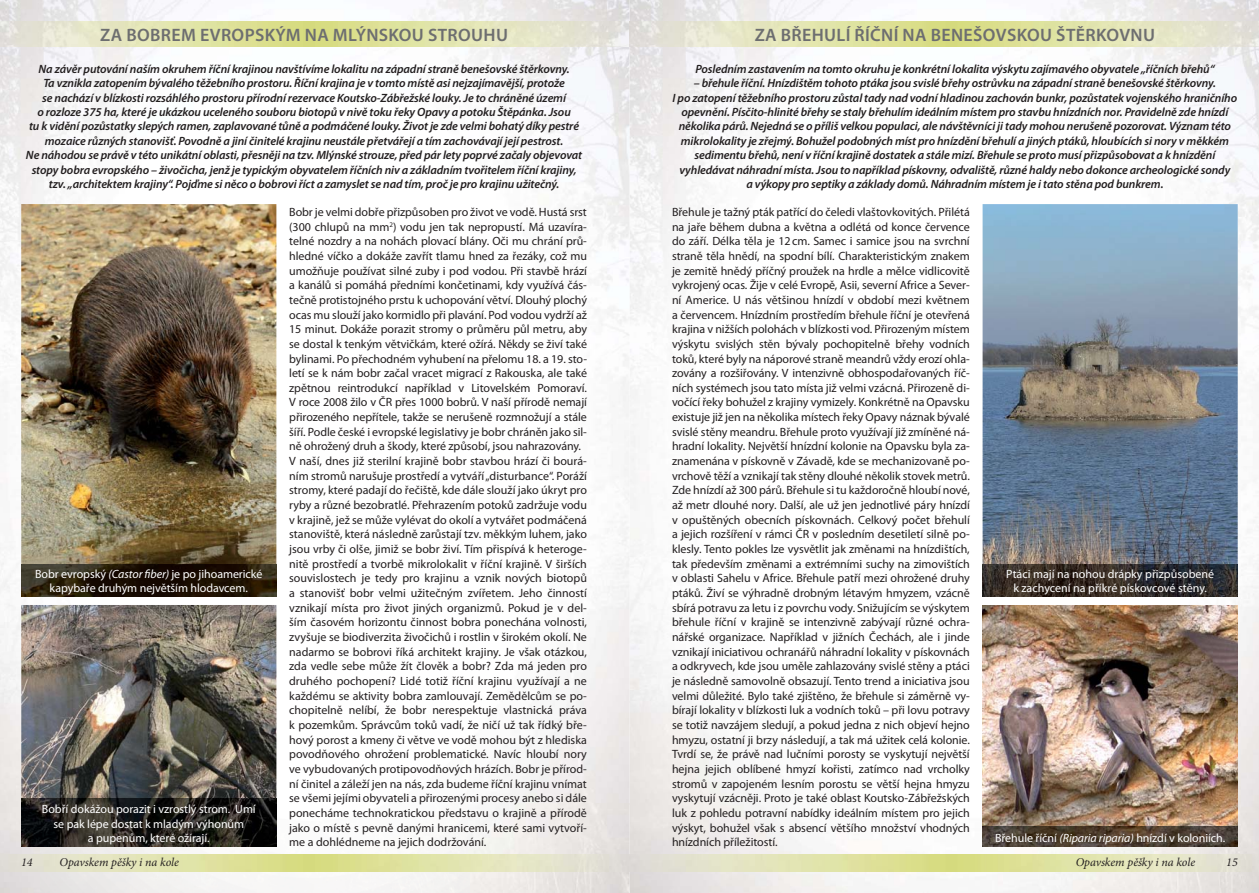
<style>
.page{position:relative;width:1259px;height:893px;background:#fff}
.page>*{position:absolute;margin:0;border:0;box-sizing:border-box;transform-origin:0 0}
.t1{font:600 18px "Myriad Pro";letter-spacing:.02em;color:#6d6e70}
.t2{font:12px/14.7px "Myriad Pro";color:#231f20}
.t3{font:italic 600 12px/14.4px "Myriad Pro";letter-spacing:-.01em;color:#231f20;text-align:center}
.t4{font:12px/14.4px "Myriad Pro";letter-spacing:-.005em;color:#fff;text-align:center}
.t5{font:italic 12px "Minion Pro";letter-spacing:-.005em;color:#231f20}
.s1{font-style:italic}
</style>
<div class="page">
<img style="left:469px;top:0;width:534px;height:893px">
<img style="left:1051px;top:0;width:208px;height:242px">
<img style="left:1218px;top:242px;width:41px;height:651px">
<img style="left:1003px;top:846px;width:215px;height:47px">
<img style="left:0;top:0;width:469px;height:242px">
<img style="left:0;top:242px;width:40px;height:651px">
<img style="left:255px;top:242px;width:214px;height:651px">
<img style="left:40px;top:846px;width:215px;height:47px">
<img style="left:0;top:855px;width:1259px;height:17px">
<img style="left:0;top:21px;width:1259px;height:26px">
<img style="left:21px;top:204px;width:255px;height:360px">
<img style="left:21px;top:605px;width:255px;height:194px">
<img style="left:21px;top:564px;width:255px;height:33px">
<img style="left:21px;top:799px;width:255px;height:47px">
<img style="left:982px;top:605px;width:255px;height:222px">
<img style="left:982px;top:204px;width:255px;height:360px">
<img style="left:982px;top:564px;width:255px;height:33px">
<img style="left:982px;top:827px;width:255px;height:19px">
<h1 class="t1" style="left:100px;top:28px;width:409px">ZA BOBREM EVROPSKÝM NA MLÝNSKOU STROUHU</h1>
<p class="t3" style="left:26px;top:63px;width:558px">Na závěr putování naším okruhem říční krajinou navštívíme lokalitu na západní straně benešovské štěrkovny.<br>Ta vznikla zatopením bývalého těžebního prostoru. Říční krajina je v tomto místě asi nejzajímavější, protože<br>se nachází v blízkosti rozsáhlého prostoru přírodní rezervace Koutsko-Zábřežské louky. Je to chráněné území<br>o rozloze 375 ha, které je ukázkou uceleného souboru biotopů v nivě toku řeky Opavy a potoku Štěpánka. Jsou<br>tu k vidění pozůstatky slepých ramen, zaplavované tůně a podmáčené louky. Život je zde velmi bohatý díky pestré mozaice různých stanovišť. Povodně a jiní činitelé krajinu neustále přetvářejí a tím zachovávají její pestrost.<br>Ne náhodou se právě v této unikátní oblasti, přesněji na tzv. Mlýnské strouze, před pár lety poprvé začaly objevovat stopy bobra evropského – živočicha, jenž je typickým obyvatelem říčních niv a základním tvořitelem říční krajiny, tzv. „architektem krajiny“. Pojďme si něco o bobrovi říct a zamyslet se nad tím, proč je pro krajinu užitečný.</p>
<p class="t2" style="left:289px;top:206px;width:299px">Bobr je velmi dobře přizpůsoben pro život ve vodě. Hustá srst (300 chlupů na mm<sup>2</sup>) vodu jen tak nepropustí. Má uzavíra&shy;telné nozdry a na nohách plovací blány. Oči mu chrání prů&shy;hledné víčko a dokáže zavřít tlamu hned za řezáky, což mu umožňuje používat silné zuby i pod vodou. Při stavbě hrází a kanálů si pomáhá předními končetinami, kdy využívá čás&shy;tečně protistojného prstu k uchopování větví. Dlouhý plochý ocas mu slouží jako kormidlo při plavání. Pod vodou vydrží až 15 minut. Dokáže porazit stromy o průměru půl metru, aby se dostal k tenkým větvičkám, které ožírá. Někdy se živí také bylinami. Po přechodném vyhubení na přelomu 18. a 19. sto&shy;letí se k nám bobr začal vracet migrací z Rakouska, ale také zpětnou reintrodukcí například v Litovelském Pomoraví.<br>V roce 2008 žilo v ČR přes 1000 bobrů. V naší přírodě nemají přirozeného nepřítele, takže se nerušeně rozmnožují a stále šíří. Podle české i evropské legislativy je bobr chráněn jako sil&shy;ně ohrožený druh a škody, které způsobí, jsou nahrazovány.<br>V naší, dnes již sterilní krajině bobr stavbou hrází či bourá&shy;ním stromů narušuje prostředí a vytváří „disturbance“. Poráží stromy, které padají do řečiště, kde dále slouží jako úkryt pro ryby a různé bezobratlé. Přehrazením potoků zadržuje vodu v krajině, jež se může vylévat do okolí a vytvářet podmáčená stanoviště, která následně zarůstají tzv. měkkým luhem, jako jsou vrby či olše, jimiž se bobr živí. Tím přispívá k heteroge&shy;nitě prostředí a tvorbě mikrolokalit v říční krajině. V širších souvislostech je tedy pro krajinu a vznik nových biotopů a stanovišť bobr velmi užitečným zvířetem. Jeho činností vznikají místa pro život jiných organizmů. Pokud je v del&shy;ším časovém horizontu činnost bobra ponechána volnosti, zvyšuje se biodiverzita živočichů i rostlin v širokém okolí. Ne nadarmo se bobrovi říká architekt krajiny. Je však otázkou, zda vedle sebe může žít člověk a bobr? Zda má jeden pro druhého pochopení? Lidé totiž říční krajinu využívají a ne každému se aktivity bobra zamlouvají. Zemědělcům se po&shy;chopitelně nelíbí, že bobr nerespektuje vlastnická práva k pozemkům. Správcům toků vadí, že ničí už tak řídký bře&shy;hový porost a kmeny či větve ve vodě mohou být z hlediska povodňového ohrožení problematické. Navíc hloubí nory ve vybudovaných protipovodňových hrázích. Bobr je přírod&shy;ní činitel a záleží jen na nás, zda budeme říční krajinu vnímat se všemi jejími obyvateli a přirozenými procesy anebo si dále ponecháme technokratickou představu o krajině a přírodě jako o místě s pevně danými hranicemi, které sami vytvoří&shy;me a dohlédneme na jejich dodržování.</p>
<p class="t5" style="left:21px;top:857px;width:13px">14</p>
<p class="t5" style="left:59px;top:857px;width:121px">Opavskem pěšky i na kole</p>
<p class="t4" style="left:35px;top:568px;width:229px">Bobr evropský <span class="s1">(Castor fiber)</span> je po jihoamerické kapybaře druhým největším hlodavcem.</p>
<p class="t4" style="left:42px;top:803px;width:215px">Bobří dokážou porazit i vzrostlý strom. Umí se pak lépe dostat k mladým výhonům<br>a pupenům, které ožírají.</p>
<h1 class="t1" style="left:754px;top:28px;width:402px">ZA BŘEHULÍ ŘÍČNÍ NA BENEŠOVSKOU ŠTĚRKOVNU</h1>
<p class="t3" style="left:695px;top:63px;width:521px">Posledním zastavením na tomto okruhu je konkrétní lokalita výskytu zajímavého obyvatele „říčních břehů“</p>
<p class="t3" style="left:672px;top:77px;width:566px">– břehule říční. Hnízdištěm tohoto ptáka jsou svislé břehy ostrůvku na západní straně benešovské štěrkovny.<br>I po zatopení těžebního prostoru zůstal tady nad vodní hladinou zachován bunkr, pozůstatek vojenského hraničního opevnění. Písčito-hlinité břehy se staly břehulím ideálním místem pro stavbu hnízdních nor. Pravidelně zde hnízdí několika párů. Nejedná se o příliš velkou populaci, ale návštěvníci ji tady mohou nerušeně pozorovat. Význam této mikrolokality je zřejmý. Bohužel podobných míst pro hnízdění břehulí a jiných ptáků, hloubících si nory v měkkém sedimentu břehů, není v říční krajině dostatek a stále mizí. Břehule se proto musí přizpůsobovat a k hnízdění vyhledávat náhradní místa. Jsou to například pískovny, odvaliště, různé haldy nebo dokonce archeologické sondy<br>a výkopy pro septiky a základy domů. Náhradním místem je i tato stěna pod bunkrem.</p>
<p class="t2" style="left:672px;top:206px;width:299px;text-align:justify">Břehule je tažný pták patřící do čeledi vlaštovkovitých. Přilétá na jaře během dubna a května a odlétá od konce července do září. Délka těla je 12 cm. Samec i samice jsou na svrchní straně těla hnědí, na spodní bílí. Charakteristickým znakem je zemitě hnědý příčný proužek na hrdle a mělce vidlicovitě vykrojený ocas. Žije v celé Evropě, Asii, severní Africe a Sever&shy;ní Americe. U nás většinou hnízdí v období mezi květnem a červencem. Hnízdním prostředím břehule říční je otevřená krajina v nižších polohách v blízkosti vod. Přirozeným místem výskytu svislých stěn bývaly pochopitelně břehy vodních toků, které byly na náporové straně meandrů vždy erozí ohla&shy;zovány a rozšiřovány. V intenzivně obhospodařovaných říč&shy;ních systémech jsou tato místa již velmi vzácná. Přirozeně di&shy;vočící řeky bohužel z krajiny vymizely. Konkrétně na Opavsku existuje již jen na několika místech řeky Opavy náznak bývalé svislé stěny meandru. Břehule proto využívají již zmíněné ná&shy;hradní lokality. Největší hnízdní kolonie na Opavsku byla za&shy;znamenána v pískovně v Závadě, kde se mechanizovaně po&shy;vrchově těží a vznikají tak stěny dlouhé několik stovek metrů.<br>Zde hnízdí až 300 párů. Břehule si tu každoročně hloubí nové, až metr dlouhé nory. Další, ale už jen jednotlivé páry hnízdí v opuštěných obecních pískovnách. Celkový počet břehulí a jejich rozšíření v rámci ČR v posledním desetiletí silně po&shy;klesly. Tento pokles lze vysvětlit jak změnami na hnízdištích, tak především změnami a extrémními suchy na zimovištích v oblasti Sahelu v Africe. Břehule patří mezi ohrožené druhy ptáků. Živí se výhradně drobným létavým hmyzem, vzácně sbírá potravu za letu i z povrchu vody. Snižujícím se výskytem břehule říční v krajině se intenzivně zabývají různé ochra&shy;nářské organizace. Například v jižních Čechách, ale i jinde vznikají iniciativou ochranářů náhradní lokality v pískovnách a odkryvech, kde jsou uměle zahlazovány svislé stěny a ptáci je následně samovolně obsazují. Tento trend a iniciativa jsou velmi důležité. Bylo také zjištěno, že břehule si záměrně vy&shy;bírají lokality v blízkosti luk a vodních toků – při lovu potravy se totiž navzájem sledují, a pokud jedna z nich objeví hejno hmyzu, ostatní ji brzy následují, a tak má užitek celá kolonie.<br>Tvrdí se, že právě nad lučními porosty se vyskytují největší hejna jejich oblíbené hmyzí kořisti, zatímco nad vrcholky stromů v zapojeném lesním porostu se větší hejna hmyzu vyskytují vzácněji. Proto je také oblast Koutsko-Zábřežských luk z pohledu potravní nabídky ideálním místem pro jejich výskyt, bohužel však s absencí většího množství vhodných hnízdních příležitostí.</p>
<p class="t4" style="left:1006px;top:568px;width:209px">Ptáci mají na nohou drápky přizpůsobené k zachycení na příkré pískovcové stěny.</p>
<p class="t4" style="left:995px;top:832px;width:232px">Břehule říční <span class="s1">(Riparia riparia)</span> hnízdí v koloniích.</p>
<p class="t5" style="left:1075px;top:857px;width:121px">Opavskem pěšky i na kole</p>
<p class="t5" style="left:1226px;top:857px;width:13px">15</p>
</div>
